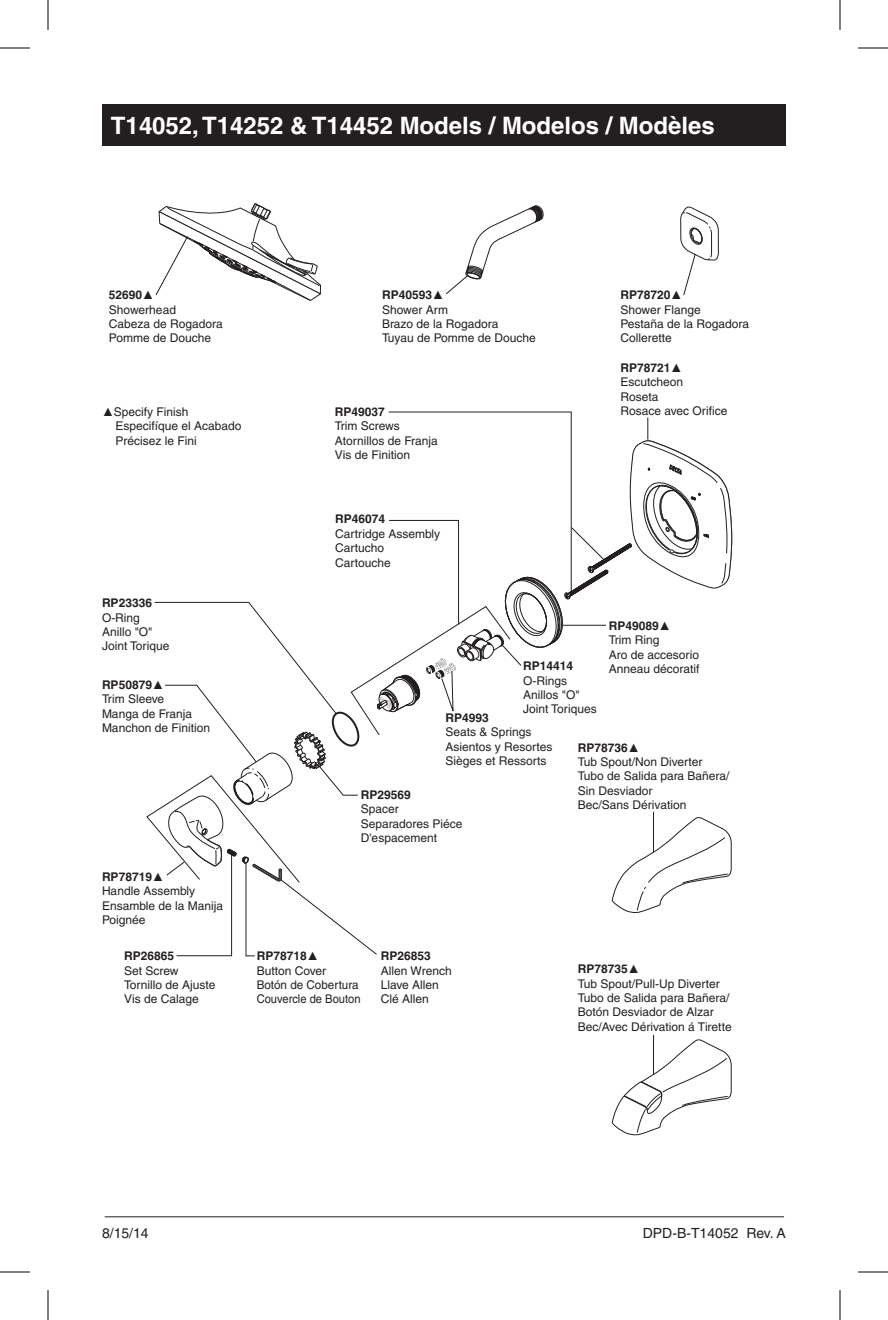
<style>
.page{position:relative;width:888px;height:1320px;background:#fff}
.page>*{position:absolute;margin:0;border:0;box-sizing:border-box;transform-origin:0 0}
.t1{font:700 24px "Helvetica";color:#fff}
.t2{font:14px "Helvetica";color:#231f20}
.t3{font:12px "Helvetica";color:#231f20}
.t4{font:700 12px "Helvetica";color:#231f20}
.t5{font:12px "Helvetica";color:#231f20;scale:.93 1}
.s1{font-family:"Arial";font-weight:400}
.s2{font-family:"Arial"}
</style>
<div class="page">
<hr style="left:105px;top:1216px;width:679px;height:1px;background:#231f20">
<svg style="left:612px;top:1039px;width:120px;height:97px"></svg>
<div style="left:102px;top:105px;width:684px;height:41px;background:#231f20"></div>
<svg style="left:155px;top:203px;width:167px;height:98px"></svg>
<svg style="left:446px;top:205px;width:98px;height:90px"></svg>
<svg style="left:680px;top:206px;width:39px;height:89px"></svg>
<hr style="left:571px;top:412px;width:1px;height:180px;background:#231f20">
<hr style="left:389px;top:412px;width:183px;height:1px;background:#231f20">
<hr style="left:653px;top:1035px;width:1px;height:40px;background:#231f20">
<svg style="left:146px;top:417px;width:586px;height:540px"></svg>
<hr style="left:563px;top:625px;width:43px;height:1px;background:#231f20">
<hr style="left:0;top:48px;width:30px;height:1px;background:#000">
<hr style="left:858px;top:48px;width:30px;height:1px;background:#000">
<hr style="left:0;top:1272px;width:30px;height:1px;background:#000">
<hr style="left:858px;top:1272px;width:30px;height:1px;background:#000">
<hr style="left:48px;top:0;width:1px;height:30px;background:#000">
<hr style="left:48px;top:1290px;width:1px;height:30px;background:#000">
<hr style="left:840px;top:0;width:1px;height:30px;background:#000">
<hr style="left:840px;top:1290px;width:1px;height:30px;background:#000">
<p class="t1" style="left:111px;top:111px;width:605px">T14052, T14252 &amp; T14452 Models / Modelos / Modèles</p>
<p class="t4" style="left:109px;top:288px;width:47px">52690<span class="s1">▲</span></p>
<p class="t3" style="left:109px;top:302px;width:69px">Showerhead</p>
<p class="t3" style="left:109px;top:317px;width:115px">Cabeza de Rogadora</p>
<p class="t3" style="left:109px;top:331px;width:104px">Pomme de Douche</p>
<p class="t4" style="left:382px;top:288px;width:63px">RP40593<span class="s1">▲</span></p>
<p class="t3" style="left:382px;top:302px;width:68px">Shower Arm</p>
<p class="t3" style="left:382px;top:317px;width:118px">Brazo de la Rogadora</p>
<p class="t3" style="left:382px;top:331px;width:155px">Tuyau de Pomme de Douche</p>
<p class="t4" style="left:620px;top:288px;width:63px">RP78720<span class="s1">▲</span></p>
<p class="t3" style="left:620px;top:302px;width:82px">Shower Flange</p>
<p class="t3" style="left:620px;top:317px;width:130px">Pestaña de la Rogadora</p>
<p class="t3" style="left:620px;top:331px;width:53px">Collerette</p>
<p class="t4" style="left:620px;top:360px;width:63px">RP78721<span class="s1">▲</span></p>
<p class="t3" style="left:620px;top:375px;width:64px">Escutcheon</p>
<p class="t3" style="left:620px;top:390px;width:40px">Roseta</p>
<p class="t3" style="left:102px;top:405px;width:88px"><span class="s2">▲</span>Specify Finish</p>
<p class="t3" style="left:620px;top:404px;width:109px">Rosace avec Orifice</p>
<p class="t3" style="left:115px;top:419px;width:128px">Especifíque el Acabado</p>
<p class="t3" style="left:115px;top:434px;width:83px">Précisez le Fini</p>
<p class="t4" style="left:335px;top:404px;width:52px">RP49037</p>
<p class="t3" style="left:335px;top:419px;width:67px">Trim Screws</p>
<p class="t3" style="left:335px;top:434px;width:105px">Atornillos de Franja</p>
<p class="t3" style="left:335px;top:448px;width:77px">Vis de Finition</p>
<p class="t4" style="left:102px;top:596px;width:52px">RP23336</p>
<p class="t3" style="left:102px;top:611px;width:40px">O-Ring</p>
<p class="t3" style="left:102px;top:625px;width:52px">Anillo "O"</p>
<p class="t3" style="left:102px;top:639px;width:69px">Joint Torique</p>
<p class="t4" style="left:102px;top:677px;width:63px">RP50879<span class="s1">▲</span></p>
<p class="t3" style="left:102px;top:692px;width:64px">Trim Sleeve</p>
<p class="t3" style="left:102px;top:707px;width:92px">Manga de Franja</p>
<p class="t3" style="left:102px;top:721px;width:110px">Manchon de Finition</p>
<p class="t4" style="left:102px;top:870px;width:63px">RP78719<span class="s1">▲</span></p>
<p class="t3" style="left:102px;top:884px;width:95px">Handle Assembly</p>
<p class="t3" style="left:102px;top:899px;width:123px">Ensamble de la Manija</p>
<p class="t3" style="left:102px;top:913px;width:45px">Poignée</p>
<p class="t4" style="left:124px;top:949px;width:52px">RP26865</p>
<p class="t3" style="left:124px;top:964px;width:56px">Set Screw</p>
<p class="t3" style="left:124px;top:978px;width:93px">Tornillo de Ajuste</p>
<p class="t3" style="left:124px;top:992px;width:76px">Vis de Calage</p>
<p class="t4" style="left:335px;top:512px;width:52px">RP46074</p>
<p class="t3" style="left:335px;top:527px;width:107px">Cartridge Assembly</p>
<p class="t3" style="left:335px;top:541px;width:51px">Cartucho</p>
<p class="t3" style="left:335px;top:555px;width:57px">Cartouche</p>
<p class="t4" style="left:609px;top:618px;width:63px">RP49089<span class="s1">▲</span></p>
<p class="t3" style="left:609px;top:633px;width:52px">Trim Ring</p>
<p class="t3" style="left:609px;top:647px;width:92px">Aro de accesorio</p>
<p class="t3" style="left:609px;top:662px;width:92px">Anneau décoratif</p>
<p class="t4" style="left:523px;top:659px;width:52px">RP14414</p>
<p class="t3" style="left:523px;top:673px;width:46px">O-Rings</p>
<p class="t3" style="left:523px;top:688px;width:58px">Anillos "O"</p>
<p class="t3" style="left:523px;top:702px;width:75px">Joint Toriques</p>
<p class="t4" style="left:445px;top:710px;width:45px">RP4993</p>
<p class="t3" style="left:445px;top:725px;width:88px">Seats &amp; Springs</p>
<p class="t3" style="left:445px;top:740px;width:109px">Asientos y Resortes</p>
<p class="t3" style="left:445px;top:754px;width:103px">Sièges et Ressorts</p>
<p class="t4" style="left:578px;top:740px;width:63px">RP78736<span class="s1">▲</span></p>
<p class="t3" style="left:578px;top:755px;width:126px">Tub Spout/Non Diverter</p>
<p class="t3" style="left:578px;top:769px;width:153px">Tubo de Salida para Bañera/</p>
<p class="t3" style="left:578px;top:784px;width:76px">Sin Desviador</p>
<p class="t3" style="left:578px;top:798px;width:110px">Bec/Sans Dérivation</p>
<p class="t4" style="left:361px;top:787px;width:52px">RP29569</p>
<p class="t3" style="left:361px;top:802px;width:40px">Spacer</p>
<p class="t3" style="left:361px;top:817px;width:103px">Separadores Piéce</p>
<p class="t3" style="left:361px;top:831px;width:78px">D'espacement</p>
<p class="t4" style="left:257px;top:949px;width:63px">RP78718<span class="s1">▲</span></p>
<p class="t3" style="left:257px;top:964px;width:71px">Button Cover</p>
<p class="t3" style="left:257px;top:978px;width:103px">Botón de Cobertura</p>
<p class="t5" style="left:257px;top:992px;width:113px">Couvercle de Bouton</p>
<p class="t4" style="left:381px;top:949px;width:52px">RP26853</p>
<p class="t3" style="left:381px;top:964px;width:72px">Allen Wrench</p>
<p class="t3" style="left:381px;top:978px;width:60px">Llave Allen</p>
<p class="t3" style="left:381px;top:992px;width:50px">Clé Allen</p>
<p class="t4" style="left:578px;top:962px;width:63px">RP78735<span class="s1">▲</span></p>
<p class="t3" style="left:578px;top:976px;width:144px">Tub Spout/Pull-Up Diverter</p>
<p class="t3" style="left:578px;top:991px;width:153px">Tubo de Salida para Bañera/</p>
<p class="t3" style="left:578px;top:1005px;width:138px">Botón Desviador de Alzar</p>
<p class="t3" style="left:578px;top:1020px;width:155px">Bec/Avec Dérivation á Tirette</p>
<p class="t2" style="left:102px;top:1225px;width:48px">8/15/14</p>
<p class="t2" style="left:643px;top:1225px;width:145px">DPD-B-T14052 Rev. A</p>
</div>
